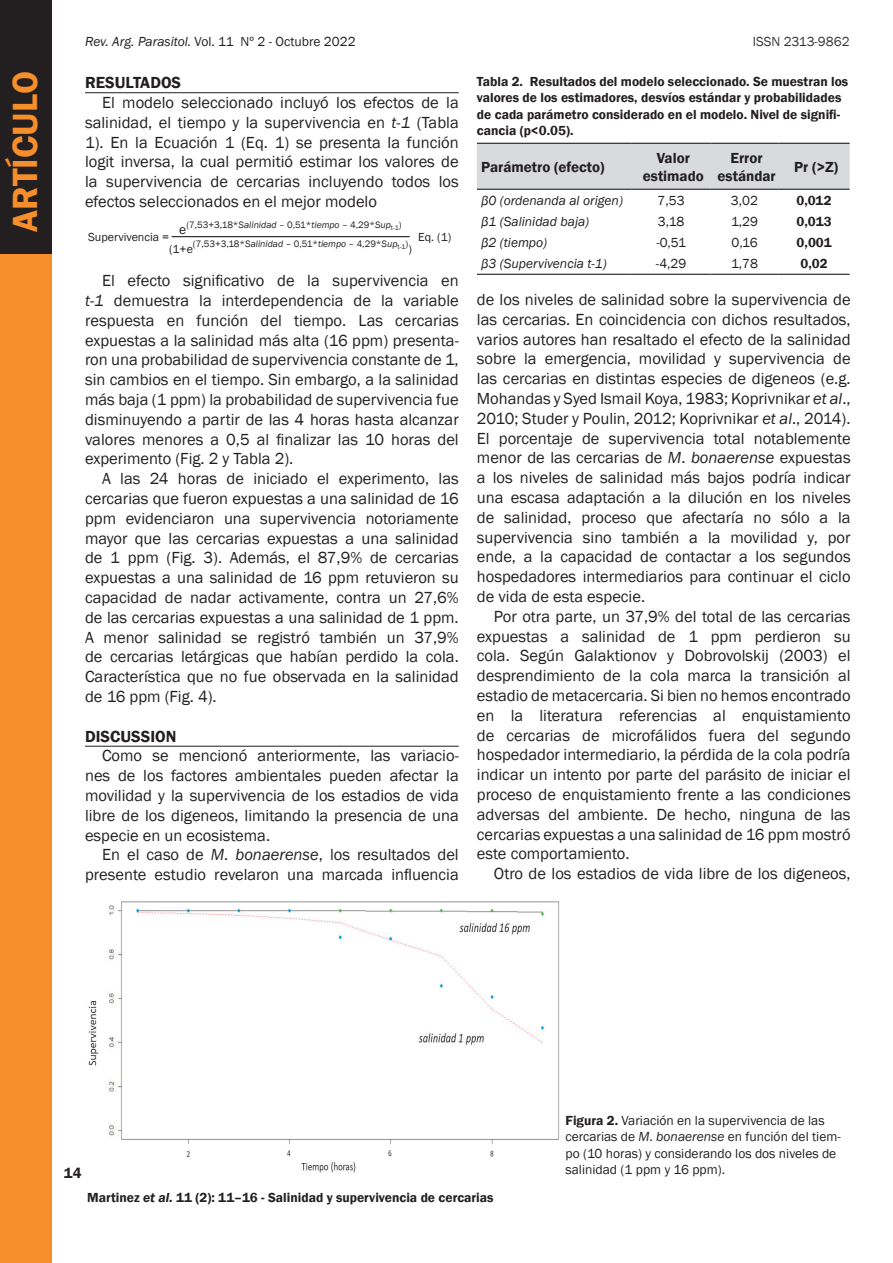
<style>
.page{position:relative;width:893px;height:1263px;background:#fff}
.page>*{position:absolute;margin:0;border:0;box-sizing:border-box;transform-origin:0 0}
.t1{font:600 36px "Franklin Gothic";color:#f68e2b}
.t2{font:16.5px/19.8px "Franklin Gothic";color:#231f20;text-align:justify}
.t3{font:600 16.5px "Franklin Gothic";color:#231f20}
.t4{font:600 15px/18px "Franklin Gothic";color:#231f20;text-align:center}
.t5{font:600 13.5px/16.5px "Franklin Gothic";color:#231f20}
.t6{font:13.5px/16.5px "Franklin Gothic";color:#231f20}
.t7{font:italic 13.5px "Franklin Gothic";color:#231f20}
.t8{font:13.5px "Franklin Gothic";color:#333635}
.t9{font:12px "Franklin Gothic";color:#231f20}
.t10{font:9.6px "Franklin Gothic";letter-spacing:-.005em;color:#231f20}
.s1{font-style:italic}
.s2{font-size:13.5px}
.s3{font-weight:600}
</style>
<div class="page">
<div style="left:0;top:0;width:51px;height:1263px;background:#f68e2b"></div>
<div style="left:0;top:0;width:51px;height:254px;background:#231f20"></div>
<hr style="left:85px;top:92px;width:374px;height:1px;background:#231f20">
<hr style="left:85px;top:746px;width:374px;height:1px;background:#231f20">
<svg style="left:477px;top:144px;width:373px;height:130px"></svg>
<hr style="left:477px;top:274px;width:155px;height:1px;background:#231f20">
<hr style="left:778px;top:274px;width:72px;height:1px;background:#231f20">
<hr style="left:632px;top:274px;width:78px;height:1px;background:#231f20">
<hr style="left:710px;top:274px;width:68px;height:1px;background:#231f20">
<hr style="left:477px;top:143px;width:155px;height:1px;background:#231f20">
<hr style="left:632px;top:143px;width:78px;height:1px;background:#231f20">
<hr style="left:710px;top:143px;width:68px;height:1px;background:#231f20">
<hr style="left:778px;top:143px;width:72px;height:1px;background:#231f20">
<hr style="left:477px;top:189px;width:155px;height:1px;background:#231f20">
<hr style="left:632px;top:189px;width:78px;height:1px;background:#231f20">
<hr style="left:710px;top:189px;width:68px;height:1px;background:#231f20">
<hr style="left:778px;top:189px;width:72px;height:1px;background:#231f20">
<img style="left:88px;top:901px;width:472px;height:272px">
<hr style="left:172px;top:236px;width:238px;height:1px;background:#231f20">
<p class="t6" style="left:85px;top:34px;width:272px"><span class="s1">Rev. Arg. Parasitol.</span> Vol. 11 Nº 2 - Octubre 2022</p>
<p class="t8" style="left:753px;top:33px;width:98px">ISSN 2313-9862</p>
<h1 class="t1" style="left:3px;top:232px;width:162px;rotate:-90deg">ARTÍCULO</h1>
<p class="t3" style="left:85px;top:72px;width:98px">RESULTADOS</p>
<p class="t2" style="left:85px;top:93px;width:375px;text-indent:17px">El modelo seleccionado incluyó los efectos de la salinidad, el tiempo y la supervivencia en <span class="s1">t-1</span> (Tabla 1). En la Ecuación 1 (Eq. 1) se presenta la función logit inversa, la cual permitió estimar los valores de la supervivencia de cercarias incluyendo todos los efectos seleccionados en el mejor modelo</p>
<p class="t10" style="left:179px;top:219px;width:224px"><span class="s2">e</span>(7,53+3,18*<span class="s1">Salinidad</span> – 0,51*<span class="s1">tiempo</span> – 4,29*<span class="s1">Sup</span><sub>t-1</sub>)</p>
<p class="t9" style="left:169px;top:241px;width:25px">(1+e</p>
<p class="t10" style="left:193px;top:238px;width:217px">(7,53+3,18*<span class="s1">Salinidad</span> – 0,51*<span class="s1">tiempo</span> – 4,29*<span class="s1">Sup</span><sub>t-1</sub>)</p>
<p class="t9" style="left:88px;top:229px;width:83px">Supervivencia =</p>
<p class="t9" style="left:418px;top:229px;width:35px">Eq. (1)</p>
<p class="t9" style="left:408px;top:241px;width:5px">)</p>
<p class="t2" style="left:85px;top:271px;width:375px;text-indent:17px">El efecto significativo de la supervivencia en <span class="s1">t-1</span> demuestra la interdependencia de la variable respuesta en función del tiempo. Las cercarias expuestas a la salinidad más alta (16 ppm) presenta&shy;ron una probabilidad de supervivencia constante de 1, sin cambios en el tiempo. Sin embargo, a la salinidad más baja (1 ppm) la probabilidad de supervivencia fue disminuyendo a partir de las 4 horas hasta alcanzar valores menores a 0,5 al finalizar las 10 horas del experimento (Fig. 2 y Tabla 2).</p>
<p class="t2" style="left:85px;top:469px;width:375px;text-indent:17px">A las 24 horas de iniciado el experimento, las cercarias que fueron expuestas a una salinidad de 16 ppm evidenciaron una supervivencia notoriamente mayor que las cercarias expuestas a una salinidad de 1 ppm (Fig. 3). Además, el 87,9% de cercarias expuestas a una salinidad de 16 ppm retuvieron su capacidad de nadar activamente, contra un 27,6% de las cercarias expuestas a una salinidad de 1 ppm.<br>A menor salinidad se registró también un 37,9% de cercarias letárgicas que habían perdido la cola.<br>Característica que no fue observada en la salinidad de 16 ppm (Fig. 4).</p>
<p class="t3" style="left:85px;top:726px;width:93px">DISCUSSION</p>
<p class="t2" style="left:85px;top:746px;width:375px;text-indent:17px">Como se mencionó anteriormente, las variacio&shy;nes de los factores ambientales pueden afectar la movilidad y la supervivencia de los estadios de vida libre de los digeneos, limitando la presencia de una especie en un ecosistema.</p>
<p class="t2" style="left:85px;top:845px;width:375px;text-align:right">En el caso de <span class="s1">M</span>. <span class="s1">bonaerense</span>, los resultados del presente estudio revelaron una marcada influencia</p>
<p class="t5" style="left:477px;top:73px;width:373px">Tabla 2. Resultados del modelo seleccionado. Se muestran los valores de los estimadores, desvíos estándar y probabilidades de cada parámetro considerado en el modelo. Nivel de signifi&shy;cancia (p&lt;0.05).</p>
<p class="t4" style="left:481px;top:158px;width:125px">Parámetro (efecto)</p>
<p class="t4" style="left:643px;top:149px;width:63px">Valor estimado</p>
<p class="t4" style="left:717px;top:149px;width:60px">Error estándar</p>
<p class="t4" style="left:794px;top:158px;width:46px">Pr (&gt;Z)</p>
<p class="t7" style="left:481px;top:192px;width:143px">β0 (ordenanda al origen)</p>
<p class="t6" style="left:658px;top:192px;width:29px">7,53</p>
<p class="t6" style="left:731px;top:192px;width:29px">3,02</p>
<p class="t5" style="left:796px;top:192px;width:37px">0,012</p>
<p class="t7" style="left:481px;top:213px;width:110px">β1 (Salinidad baja)</p>
<p class="t6" style="left:658px;top:213px;width:28px">3,18</p>
<p class="t6" style="left:731px;top:213px;width:29px">1,29</p>
<p class="t5" style="left:796px;top:213px;width:37px">0,013</p>
<p class="t7" style="left:481px;top:234px;width:67px">β2 (tiempo)</p>
<p class="t6" style="left:656px;top:235px;width:31px">-0,51</p>
<p class="t6" style="left:731px;top:235px;width:28px">0,16</p>
<p class="t5" style="left:797px;top:235px;width:36px">0,001</p>
<p class="t7" style="left:481px;top:255px;width:127px">β3 (Supervivencia t-1)</p>
<p class="t6" style="left:656px;top:256px;width:32px">-4,29</p>
<p class="t6" style="left:731px;top:256px;width:29px">1,78</p>
<p class="t5" style="left:800px;top:255px;width:29px">0,02</p>
<p class="t2" style="left:477px;top:290px;width:375px">de los niveles de salinidad sobre la supervivencia de las cercarias. En coincidencia con dichos resultados, varios autores han resaltado el efecto de la salinidad sobre la emergencia, movilidad y supervivencia de las cercarias en distintas especies de digeneos (e.g.<br>Mohandas y Syed Ismail Koya, 1983; Koprivnikar <span class="s1">et al</span>., 2010; Studer y Poulin, 2012; Koprivnikar <span class="s1">et al</span>., 2014).<br>El porcentaje de supervivencia total notablemente menor de las cercarias de <span class="s1">M</span>. <span class="s1">bonaerense</span> expuestas a los niveles de salinidad más bajos podría indicar una escasa adaptación a la dilución en los niveles de salinidad, proceso que afectaría no sólo a la supervivencia sino también a la movilidad y, por ende, a la capacidad de contactar a los segundos hospedadores intermediarios para continuar el ciclo de vida de esta especie.</p>
<p class="t2" style="left:477px;top:607px;width:375px;text-indent:17px">Por otra parte, un 37,9% del total de las cercarias expuestas a salinidad de 1 ppm perdieron su cola. Según Galaktionov y Dobrovolskij (2003) el desprendimiento de la cola marca la transición al estadio de metacercaria. Si bien no hemos encontrado en la literatura referencias al enquistamiento de cercarias de microfálidos fuera del segundo hospedador intermediario, la pérdida de la cola podría indicar un intento por parte del parásito de iniciar el proceso de enquistamiento frente a las condiciones adversas del ambiente. De hecho, ninguna de las cercarias expuestas a una salinidad de 16 ppm mostró este comportamiento.</p>
<p class="t2" style="left:494px;top:864px;width:358px">Otro de los estadios de vida libre de los digeneos,</p>
<p class="t4" style="left:64px;top:1164px;width:19px">14</p>
<p class="t6" style="left:566px;top:1112px;width:277px"><span class="s3">Figura 2.</span> Variación en la supervivencia de las cercarias de <span class="s1">M</span>. <span class="s1">bonaerense</span> en función del tiem&shy;po (10 horas) y considerando los dos niveles de salinidad (1 ppm y 16 ppm).</p>
<p class="t5" style="left:87px;top:1190px;width:408px">Martinez <span class="s1">et al.</span> 11 (2): 11–16 - Salinidad y supervivencia de cercarias</p>
</div>
